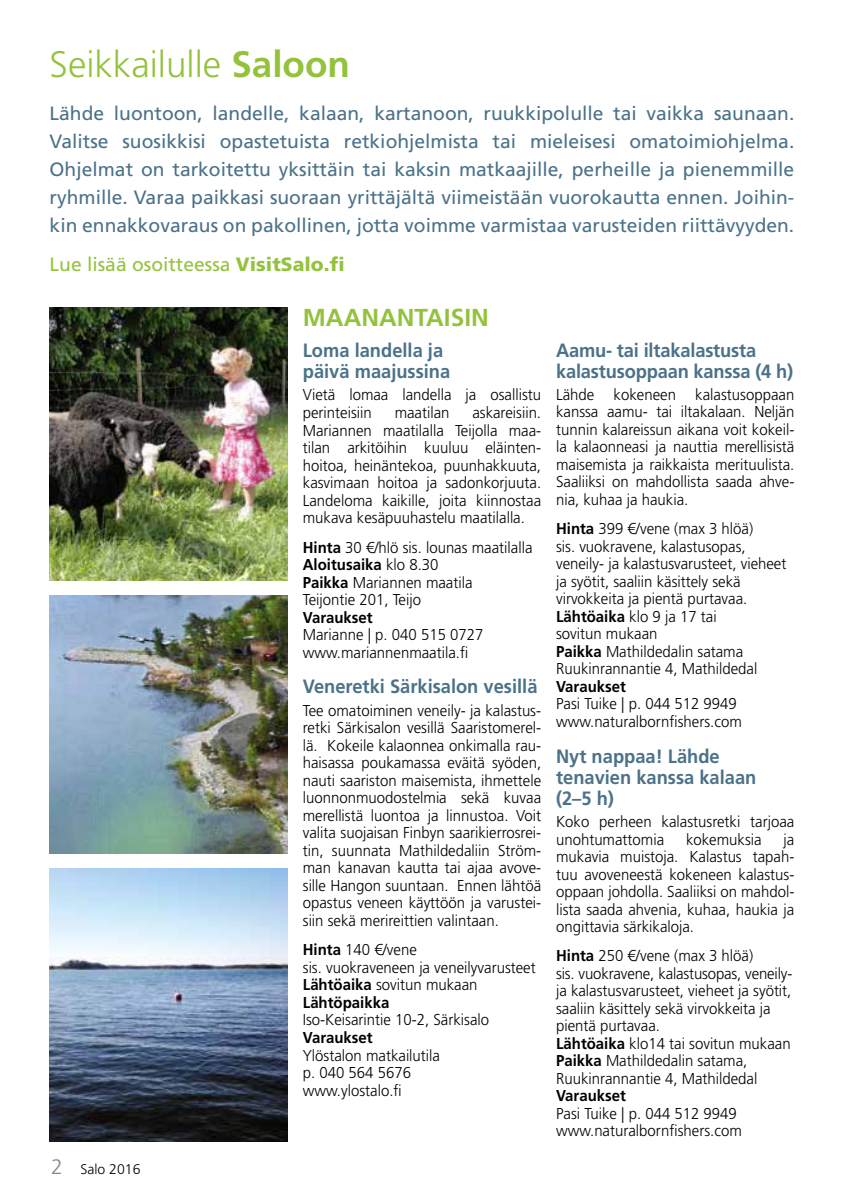
<style>
.page{position:relative;width:844px;height:1191px;background:#fff}
.page>*{position:absolute;margin:0;border:0;box-sizing:border-box;transform-origin:0 0}
.t1{font:300 36.75px "Frutiger LT Std";color:#94c23d}
.t2{font:700 24.5px "Frutiger LT Std";color:#94c23d}
.t3{font:19.25px/28px "Frutiger LT Std";color:#4b7288;text-align:justify}
.t4{font:700 19.25px/21px "Frutiger LT Std";color:#4b7288;scale:.95 1}
.t5{font:19.25px "Frutiger LT Std";color:#94c23d}
.t6{font:300 15.75px/17.5px "Frutiger LT Std";color:#000;scale:.95 1}
.t7{font:700 15.75px "Frutiger LT Std";color:#000;scale:.95 1}
.t8{font:300 14px "Frutiger LT Std";color:#000}
.s1{font-weight:700}
.s2{font-weight:900}
.s3{font-size:21px;color:#878787}
</style>
<div class="page">
<img style="left:50px;top:595px;width:238px;height:258px">
<img style="left:50px;top:308px;width:238px;height:273px">
<img style="left:50px;top:868px;width:238px;height:273px">
<h1 class="t1" style="left:50px;top:44px;width:302px">Seikkailulle <span class="s1">Saloon</span></h1>
<p class="t3" style="left:50px;top:99px;width:746px">Lähde luontoon, landelle, kalaan, kartanoon, ruukkipolulle tai vaikka saunaan.<br>Valitse suosikkisi opastetuista retkiohjelmista tai mieleisesi omatoimiohjelma.<br>Ohjelmat on tarkoitettu yksittäin tai kaksin matkaajille, perheille ja pienemmille ryhmille. Varaa paikkasi suoraan yrittäjältä viimeistään vuorokautta ennen. Joihin&shy;kin ennakkovaraus on pakollinen, jotta voimme varmistaa varusteiden riittävyyden.</p>
<p class="t5" style="left:50px;top:253px;width:296px">Lue lisää osoitteessa <span class="s2">VisitSalo.fi</span></p>
<p class="t8" style="left:51px;top:1161px;width:91px"><span class="s3">2</span> Salo 2016</p>
<h2 class="t2" style="left:303px;top:303px;width:187px">MAANANTAISIN</h2>
<p class="t4" style="left:303px;top:340px;width:157px">Loma landella ja päivä maajussina</p>
<p class="t6" style="left:303px;top:386px;width:252px">Vietä lomaa landella ja osallistu perinteisiin</p>
<p class="t6" style="left:303px;top:404px;width:252px;text-align:justify;text-indent:169px">askareisiin.<br>Mariannen maatilalla Teijolla maa&shy;tilan arkitöihin kuuluu eläinten&shy;hoitoa, heinäntekoa, puunhakkuuta, kasvimaan hoitoa ja sadonkorjuuta.<br>Landeloma kaikille, joita kiinnostaa mukava kesäpuuhastelu maatilalla.</p>
<p class="t6" style="left:303px;top:538px;width:243px"><span class="s1">Hinta</span> 30 €/hlö sis. lounas maatilalla<br><span class="s1">Aloitusaika</span> klo 8.30<br><span class="s1">Paikka</span> Mariannen maatila<br>Teijontie 201, Teijo</p>
<p class="t7" style="left:303px;top:608px;width:75px">Varaukset</p>
<p class="t6" style="left:303px;top:626px;width:191px">Marianne | p. 040 515 0727 www.mariannenmaatila.fi</p>
<p class="t4" style="left:303px;top:676px;width:248px">Veneretki Särkisalon vesillä</p>
<p class="t6" style="left:303px;top:702px;width:252px;text-align:justify">Tee omatoiminen veneily- ja kalastus&shy;retki Särkisalon vesillä Saaristomerel&shy;lä. Kokeile kalaonnea onkimalla rau&shy;haisassa poukamassa eväitä syöden, nauti saariston maisemista, ihmettele luonnonmuodostelmia sekä kuvaa merellistä luontoa ja linnustoa. Voit valita suojaisan Finbyn saarikierrosrei&shy;tin, suunnata Mathildedaliin Ström&shy;man kanavan kautta tai ajaa avove&shy;sille Hangon suuntaan. Ennen lähtöä opastus veneen käyttöön ja varustei&shy;siin sekä merireittien valintaan.</p>
<p class="t6" style="left:303px;top:941px;width:246px"><span class="s1">Hinta</span> 140 €/vene<br>sis. vuokraveneen ja veneilyvarusteet<br><span class="s1">Lähtöaika</span> sovitun mukaan<br><span class="s1">Lähtöpaikka</span></p>
<p class="t6" style="left:303px;top:1011px;width:198px">Iso-Keisarintie 10-2, Särkisalo</p>
<p class="t7" style="left:303px;top:1028px;width:75px">Varaukset</p>
<p class="t6" style="left:303px;top:1046px;width:146px">Ylöstalon matkailutila p. 040 564 5676 www.ylostalo.fi</p>
<p class="t6" style="left:394px;top:404px;width:59px">maatilan</p>
<p class="t4" style="left:556px;top:340px;width:251px">Aamu- tai iltakalastusta kalastusoppaan kanssa (4 h)</p>
<p class="t6" style="left:556px;top:386px;width:252px;text-align:justify">Lähde kokeneen kalastusoppaan kanssa aamu- tai iltakalaan. Neljän tunnin kalareissun aikana voit kokeil&shy;la kalaonneasi ja nauttia merellisistä maisemista ja raikkaista merituulista.<br>Saaliiksi on mahdollista saada ahve&shy;nia, kuhaa ja haukia.</p>
<p class="t6" style="left:556px;top:520px;width:244px"><span class="s1">Hinta</span> 399 €/vene (max 3 hlöä)<br>sis. vuokravene, kalastusopas, veneily- ja kalastusvarusteet, vieheet ja syötit, saaliin käsittely sekä virvokkeita ja pientä purtavaa.<br><span class="s1">Lähtöaika</span> klo 9 ja 17 tai<br>sovitun mukaan<br><span class="s1">Paikka</span> Mathildedalin satama<br>Ruukinrannantie 4, Mathildedal</p>
<p class="t7" style="left:556px;top:677px;width:75px">Varaukset</p>
<p class="t6" style="left:556px;top:695px;width:197px">Pasi Tuike | p. 044 512 9949 www.naturalbornfishers.com</p>
<p class="t4" style="left:556px;top:746px;width:212px">Nyt nappaa! Lähde tenavien kanssa kalaan (2–5 h)</p>
<p class="t6" style="left:556px;top:813px;width:252px">Koko perheen kalastusretki tarjoaa unohtumattomia</p>
<p class="t6" style="left:685px;top:831px;width:81px">kokemuksia</p>
<p class="t6" style="left:556px;top:831px;width:252px;text-align:justify;text-indent:227px">ja mukavia muistoja. Kalastus tapah&shy;tuu avoveneestä kokeneen kalastus&shy;oppaan johdolla. Saaliiksi on mahdol&shy;lista saada ahvenia, kuhaa, haukia ja ongittavia särkikaloja.</p>
<p class="t6" style="left:556px;top:947px;width:250px"><span class="s1">Hinta</span> 250 €/vene (max 3 hlöä)<br>sis. vuokravene, kalastusopas, veneily&shy;ja kalastusvarusteet, vieheet ja syötit, saaliin käsittely sekä virvokkeita ja pientä purtavaa.<br><span class="s1">Lähtöaika</span> klo14 tai sovitun mukaan <span class="s1">Paikka</span> Mathildedalin satama, Ruukinrannantie 4, Mathildedal</p>
<p class="t7" style="left:556px;top:1086px;width:75px">Varaukset</p>
<p class="t6" style="left:556px;top:1104px;width:197px">Pasi Tuike | p. 044 512 9949 www.naturalbornfishers.com</p>
</div>
